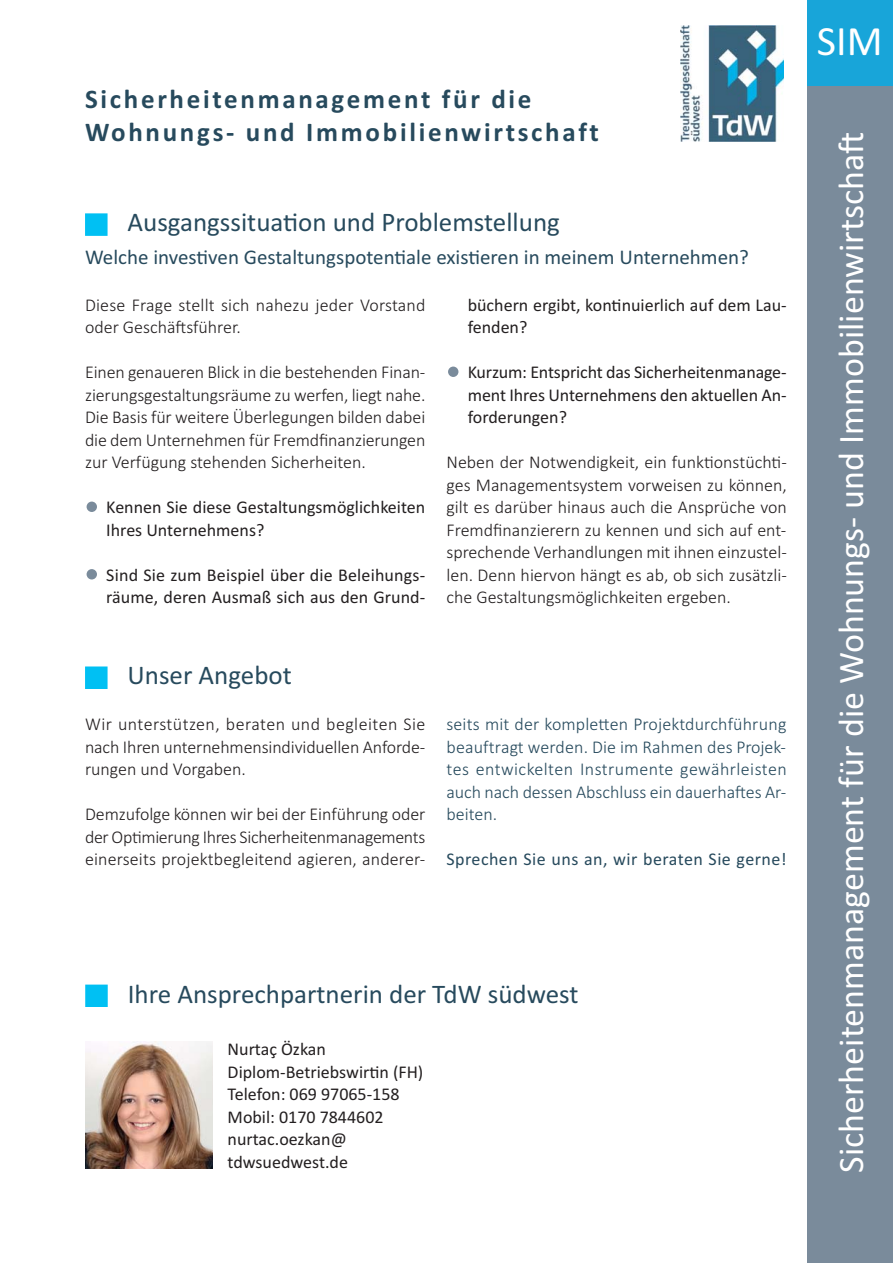
<style>
.page{position:relative;width:893px;height:1263px;background:#fff}
.page>*{position:absolute;margin:0;border:0;box-sizing:border-box;transform-origin:0 0}
.t1{font:42px "Calibri";color:#fff}
.t2{font:36px "Calibri";color:#fff}
.t3{font:27px "Calibri";color:#274a5d}
.t4{font:700 27px/32.4px "Calibri";letter-spacing:.1em;color:#274a5d}
.t5{font:21px "Calibri";color:#274a5d}
.t6{font:300 18px/22.5px "Calibri";color:#231f20;text-align:justify}
.t7{font:18px/22.5px "Calibri";color:#231f20}
.t8{font:300 18px/22.5px "Calibri";letter-spacing:-.005em;color:#274a5d;text-align:justify}
.t9{font:18px "Calibri";letter-spacing:.025em;color:#274a5d}
</style>
<div class="page">
<div style="left:87px;top:502px;width:10px;height:10px;background:#7a8b9b;border-radius:50%"></div>
<div style="left:87px;top:569px;width:10px;height:10px;background:#7a8b9b;border-radius:50%"></div>
<div style="left:808px;top:85px;width:85px;height:1178px;background:#7a8b9b"></div>
<div style="left:808px;top:0;width:85px;height:85px;background:#18a5d9"></div>
<div style="left:85px;top:213px;width:23px;height:23px;background:#00c0f3"></div>
<div style="left:448px;top:367px;width:10px;height:10px;background:#7a8b9b;border-radius:50%"></div>
<div style="left:85px;top:666px;width:23px;height:23px;background:#00c0f3"></div>
<div style="left:85px;top:985px;width:23px;height:22px;background:#00c0f3"></div>
<img style="left:85px;top:1041px;width:127px;height:128px">
<img style="left:680px;top:26px;width:104px;height:115px">
<p class="t4" style="left:85px;top:85px;width:515px">Sicherheitenmanagement für die<br>Wohnungs- und Immobilienwirtschaft</p>
<p class="t3" style="left:128px;top:213px;width:434px">Ausgangssituation und Problemstellung</p>
<p class="t5" style="left:85px;top:250px;width:665px">Welche investiven Gestaltungspotentiale existieren in meinem Unternehmen?</p>
<p class="t7" style="left:468px;top:295px;width:320px">büchern ergibt, kontinuierlich auf dem Lau&shy;fenden?</p>
<p class="t7" style="left:468px;top:363px;width:320px;text-align:justify">Kurzum: Entspricht das Sicherheitenmanage&shy;ment Ihres Unternehmens den aktuellen An&shy;forderungen?</p>
<p class="t6" style="left:446px;top:453px;width:342px">Neben der Notwendigkeit, ein funktionstüchti&shy;ges Managementsystem vorweisen zu können, gilt es darüber hinaus auch die Ansprüche von Fremdfinanzierern zu kennen und sich auf ent&shy;sprechende Verhandlungen mit ihnen einzustel&shy;len. Denn hiervon hängt es ab, ob sich zusätzli&shy;che Gestaltungsmöglichkeiten ergeben.</p>
<p class="t6" style="left:85px;top:295px;width:342px">Diese Frage stellt sich nahezu jeder Vorstand oder Geschäftsführer.</p>
<p class="t6" style="left:85px;top:363px;width:342px">Einen genaueren Blick in die bestehenden Finan&shy;zierungsgestaltungsräume zu werfen, liegt nahe.<br>Die Basis für weitere Überlegungen bilden dabei die dem Unternehmen für Fremdfinanzierungen zur Verfügung stehenden Sicherheiten.</p>
<p class="t7" style="left:106px;top:498px;width:320px">Kennen Sie diese Gestaltungsmöglichkeiten<br>Ihres Unternehmens?</p>
<p class="t7" style="left:106px;top:565px;width:320px">Sind Sie zum Beispiel über die Beleihungs&shy;räume, deren Ausmaß sich aus den Grund-</p>
<p class="t3" style="left:128px;top:666px;width:166px">Unser Angebot</p>
<p class="t6" style="left:85px;top:714px;width:342px">Wir unterstützen, beraten und begleiten Sie nach Ihren unternehmensindividuellen Anforde&shy;rungen und Vorgaben.</p>
<p class="t6" style="left:85px;top:804px;width:342px">Demzufolge können wir bei der Einführung oder der Optimierung Ihres Sicherheitenmanagements einerseits projektbegleitend agieren, anderer-</p>
<p class="t8" style="left:446px;top:714px;width:342px">seits mit der kompletten Projektdurchführung beauftragt werden. Die im Rahmen des Projek&shy;tes entwickelten Instrumente gewährleisten auch nach dessen Abschluss ein dauerhaftes Ar&shy;beiten.</p>
<p class="t9" style="left:446px;top:853px;width:342px">Sprechen Sie uns an, wir beraten Sie gerne!</p>
<p class="t3" style="left:128px;top:984px;width:452px">Ihre Ansprechpartnerin der TdW südwest</p>
<p class="t7" style="left:228px;top:1039px;width:197px">Nurtaç Özkan<br>Diplom-Betriebswirtin (FH)<br>Telefon: 069 97065-158<br>Mobil: 0170 7844602 nurtac.oezkan@ tdwsuedwest.de</p>
<p class="t1" style="left:817px;top:26px;width:67px">SIM</p>
<p class="t2" style="left:839px;top:1173px;width:1043px;rotate:-90deg">Sicherheitenmanagement für die Wohnungs- und Immobilienwirtschaft</p>
</div>
